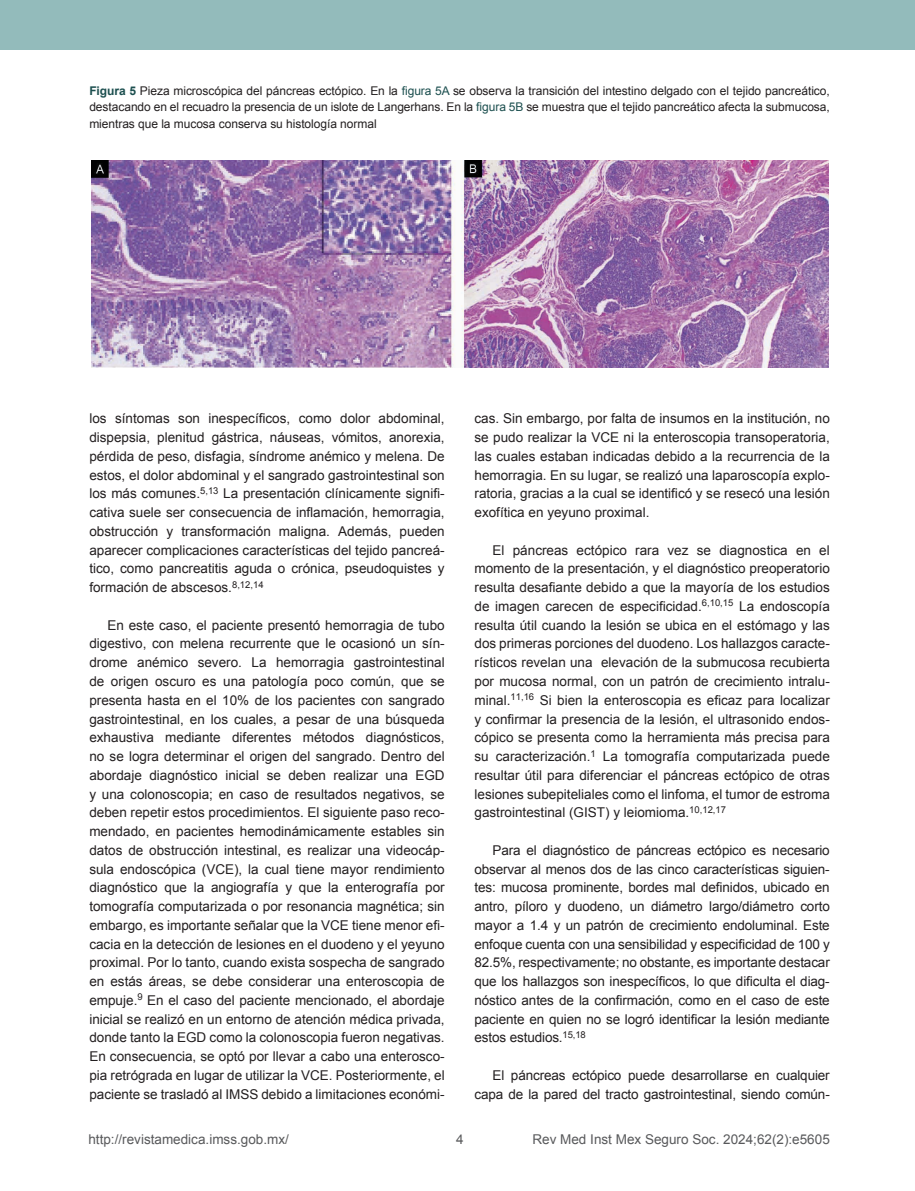
<style>
.page{position:relative;width:915px;height:1191px;background:#fff}
.page>*{position:absolute;margin:0;border:0;box-sizing:border-box;transform-origin:0 0}
.t1{font:13.5px/18.8px "Arial";color:#231f20;text-align:justify}
.t2{font:13.5px "Arial";color:#58595b}
.t3{font:12px/16.5px "Arial";letter-spacing:-.005em;color:#231f20;text-align:justify}
.s1{font-weight:700;color:#1c4f4f}
.s2{color:#1c4f4f}
</style>
<div class="page">
<div style="left:0;top:0;width:914px;height:50px;background:#93bbbb"></div>
<img style="left:91px;top:161px;width:736px;height:206px">
<p class="t3" style="left:89px;top:82px;width:741px"><span class="s1">Figura 5</span> Pieza microscópica del páncreas ectópico. En la <span class="s2">figura 5A</span> se observa la transición del intestino delgado con el tejido pancreático, destacando en el recuadro la presencia de un islote de Langerhans. En la <span class="s2">figura 5B</span> se muestra que el tejido pancreático afecta la submucosa, mientras que la mucosa conserva su histología normal</p>
<p class="t1" style="left:89px;top:409px;width:357px">los síntomas son inespecíficos, como dolor abdominal, dispepsia, plenitud gástrica, náuseas, vómitos, anorexia, pérdida de peso, disfagia, síndrome anémico y melena. De estos, el dolor abdominal y el sangrado gastrointestinal son los más comunes.<sup>5,13</sup> La presentación clínicamente signifi&shy;cativa suele ser consecuencia de inflamación, hemorragia, obstrucción y transformación maligna. Además, pueden aparecer complicaciones características del tejido pancreá&shy;tico, como pancreatitis aguda o crónica, pseudoquistes y formación de abscesos.<sup>8,12,14</sup></p>
<p class="t1" style="left:89px;top:616px;width:357px;text-indent:18px">En este caso, el paciente presentó hemorragia de tubo digestivo, con melena recurrente que le ocasionó un sín&shy;drome anémico severo. La hemorragia gastrointestinal de origen oscuro es una patología poco común, que se presenta hasta en el 10% de los pacientes con sangrado gastrointestinal, en los cuales, a pesar de una búsqueda exhaustiva mediante diferentes métodos diagnósticos, no se logra determinar el origen del sangrado. Dentro del abordaje diagnóstico inicial se deben realizar una EGD y una colonoscopia; en caso de resultados negativos, se deben repetir estos procedimientos. El siguiente paso reco&shy;mendado, en pacientes hemodinámicamente estables sin datos de obstrucción intestinal, es realizar una videocáp&shy;sula endoscópica (VCE), la cual tiene mayor rendimiento diagnóstico que la angiografía y que la enterografía por tomografía computarizada o por resonancia magnética; sin embargo, es importante señalar que la VCE tiene menor efi&shy;cacia en la detección de lesiones en el duodeno y el yeyuno proximal. Por lo tanto, cuando exista sospecha de sangrado en estás áreas, se debe considerar una enteroscopia de empuje.<sup>9</sup> En el caso del paciente mencionado, el abordaje inicial se realizó en un entorno de atención médica privada, donde tanto la EGD como la colonoscopia fueron negativas.<br>En consecuencia, se optó por llevar a cabo una enterosco&shy;pia retrógrada en lugar de utilizar la VCE. Posteriormente, el paciente se trasladó al IMSS debido a limitaciones económi-</p>
<p class="t1" style="left:474px;top:409px;width:357px">cas. Sin embargo, por falta de insumos en la institución, no se pudo realizar la VCE ni la enteroscopia transoperatoria, las cuales estaban indicadas debido a la recurrencia de la hemorragia. En su lugar, se realizó una laparoscopía explo&shy;ratoria, gracias a la cual se identificó y se resecó una lesión exofítica en yeyuno proximal.</p>
<p class="t1" style="left:474px;top:541px;width:357px;text-indent:18px">El páncreas ectópico rara vez se diagnostica en el momento de la presentación, y el diagnóstico preoperatorio resulta desafiante debido a que la mayoría de los estudios de imagen carecen de especificidad.<sup>6,10,15</sup> La endoscopía resulta útil cuando la lesión se ubica en el estómago y las dos primeras porciones del duodeno. Los hallazgos caracte&shy;rísticos revelan una elevación de la submucosa recubierta por mucosa normal, con un patrón de crecimiento intralu&shy;minal.<sup>11,16</sup> Si bien la enteroscopia es eficaz para localizar y confirmar la presencia de la lesión, el ultrasonido endos&shy;cópico se presenta como la herramienta más precisa para su caracterización.<sup>1</sup> La tomografía computarizada puede resultar útil para diferenciar el páncreas ectópico de otras lesiones subepiteliales como el linfoma, el tumor de estroma gastrointestinal (GIST) y leiomioma.<sup>10,12,17</sup></p>
<p class="t1" style="left:474px;top:841px;width:357px;text-indent:18px">Para el diagnóstico de páncreas ectópico es necesario observar al menos dos de las cinco características siguien&shy;tes: mucosa prominente, bordes mal definidos, ubicado en antro, píloro y duodeno, un diámetro largo/diámetro corto mayor a 1.4 y un patrón de crecimiento endoluminal. Este enfoque cuenta con una sensibilidad y especificidad de 100 y 82.5%, respectivamente; no obstante, es importante destacar que los hallazgos son inespecíficos, lo que dificulta el diag&shy;nóstico antes de la confirmación, como en el caso de este paciente en quien no se logró identificar la lesión mediante estos estudios.<sup>15,18</sup></p>
<p class="t1" style="left:474px;top:1066px;width:357px;text-align:right">El páncreas ectópico puede desarrollarse en cualquier capa de la pared del tracto gastrointestinal, siendo común-</p>
<p class="t2" style="left:88px;top:1130px;width:202px">http://revistamedica.imss.gob.mx/</p>
<p class="t2" style="left:456px;top:1130px;width:9px">4</p>
<p class="t2" style="left:532px;top:1130px;width:299px">Rev Med Inst Mex Seguro Soc. 2024;62(2):e5605</p>
</div>
